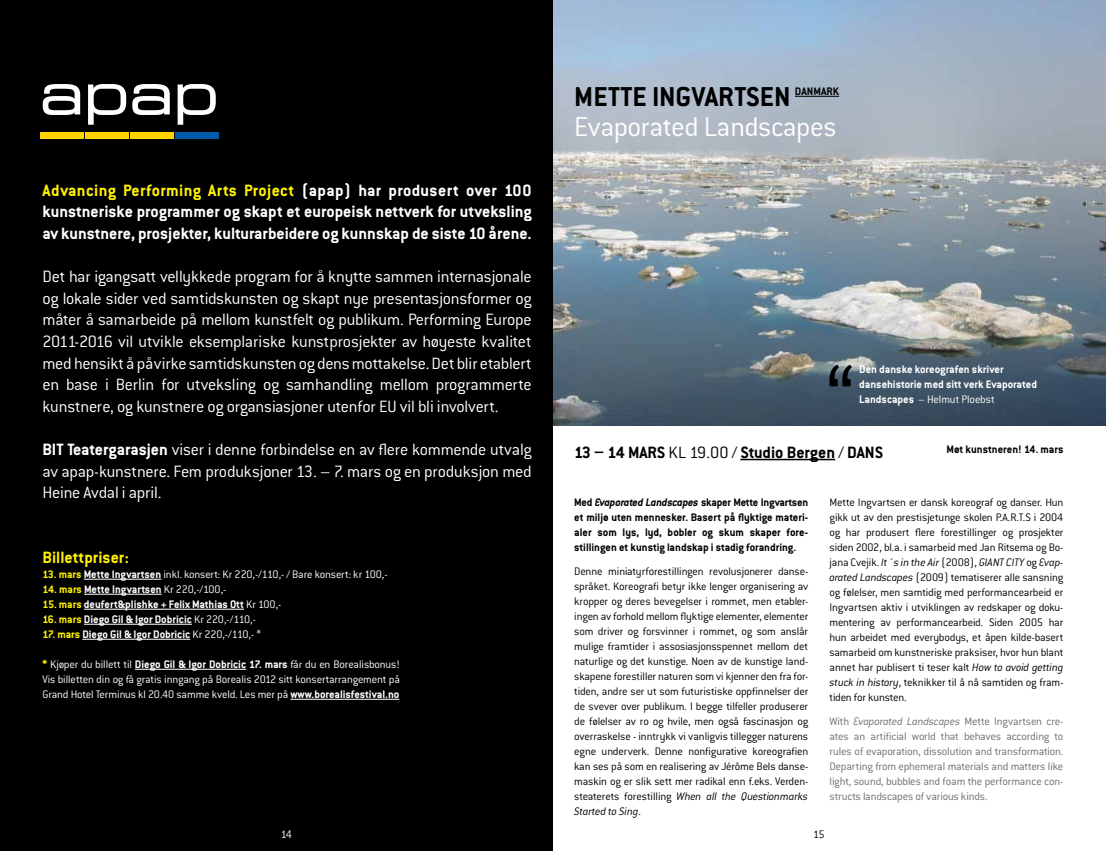
<style>
.page{position:relative;width:1106px;height:851px;background:#fff}
.page>*{position:absolute;margin:0;border:0;box-sizing:border-box;transform-origin:0 0}
.t1{font:300 30px "Conduit ITC Pro";letter-spacing:-.015em;color:#fff}
.t2{font:700 30px "Conduit ITC Pro";color:#000}
.t3{font:300 18px/21.6px "Conduit ITC Pro";letter-spacing:-.015em;color:#fff;text-align:justify}
.t4{font:700 18px/21.6px "Conduit ITC Pro";color:#fff;text-align:justify}
.t5{font:700 18px "Conduit ITC Pro";color:#000}
.t6{font:700 18px "Conduit ITC Pro";color:#fff200}
.t7{font:300 12px/15px "Conduit ITC Pro";letter-spacing:-.015em;color:#000;text-align:justify}
.t8{font:300 12px/15px "Conduit ITC Pro";letter-spacing:-.015em;color:#fff;text-align:justify}
.t9{font:300 12px/15px "Conduit ITC Pro";letter-spacing:-.015em;color:#6d6e71;text-align:justify}
.t10{font:700 12px/15px "Conduit ITC Pro";color:#fff}
.t11{font:700 12px/15px "Conduit ITC Pro";color:#000;text-align:justify}
.t12{font:italic 300 12px/15px "Conduit ITC Std";letter-spacing:-.01em;color:#000}
.s1{color:#fff200}
.s2{font-weight:700}
.s3{font-weight:700;color:#fff200}
.s4{font-weight:300}
.s5{font-family:"Conduit ITC Std";font-style:italic}
.s6{font-family:"Conduit ITC Pro";font-style:normal}
</style>
<div class="page">
<div style="left:0;top:0;width:553px;height:850px;background:#000"></div>
<img style="left:553px;top:0;width:553px;height:425px">
<hr style="left:795px;top:96px;width:44px;height:1px;background:#000">
<svg style="left:829px;top:365px;width:22px;height:21px"></svg>
<hr style="left:740px;top:458px;width:95px;height:2px;background:#000">
<svg style="left:43px;top:84px;width:37px;height:31px"></svg>
<svg style="left:88px;top:84px;width:38px;height:41px"></svg>
<svg style="left:132px;top:84px;width:38px;height:31px"></svg>
<svg style="left:178px;top:84px;width:38px;height:41px"></svg>
<div style="left:40px;top:132px;width:44px;height:7px;background:#ffd400"></div>
<div style="left:85px;top:132px;width:44px;height:7px;background:#ffd400"></div>
<div style="left:130px;top:132px;width:44px;height:7px;background:#ffd400"></div>
<div style="left:175px;top:132px;width:43px;height:7px;background:#005baa"></div>
<hr style="left:84px;top:578px;width:77px;height:1px;background:#fff">
<hr style="left:84px;top:593px;width:78px;height:1px;background:#fff">
<hr style="left:84px;top:608px;width:160px;height:1px;background:#fff">
<hr style="left:84px;top:623px;width:108px;height:1px;background:#fff">
<hr style="left:82px;top:638px;width:108px;height:1px;background:#fff">
<hr style="left:135px;top:668px;width:111px;height:1px;background:#fff">
<hr style="left:290px;top:698px;width:109px;height:1px;background:#fff">
<h2 class="t4" style="left:43px;top:179px;width:491px"><span class="s1">Advancing Performing Arts Project</span> (apap) har produsert over 100 kunstneriske programmer og skapt et europeisk nettverk for utveksling av kunstnere, prosjekter, kulturarbeidere og kunnskap de siste 10 årene.</h2>
<p class="t3" style="left:43px;top:266px;width:491px">Det har igangsatt vellykkede program for å knytte sammen internasjonale og lokale sider ved samtidskunsten og skapt nye presentasjonsformer og måter å samarbeide på mellom kunstfelt og publikum. Performing Europe 2011-2016 vil utvikle eksemplariske kunstprosjekter av høyeste kvalitet med hensikt å påvirke samtidskunsten og dens mottakelse. Det blir etablert en base i Berlin for utveksling og samhandling mellom programmerte kunstnere, og kunstnere og organsiasjoner utenfor EU vil bli involvert.</p>
<h2 class="t3" style="left:43px;top:438px;width:490px"><span class="s2">BIT Teatergarasjen</span> viser i denne forbindelse en av flere kommende utvalg av apap-kunstnere. Fem produksjoner 13. – 7. mars og en produksjon med Heine Avdal i april.</h2>
<h2 class="t6" style="left:43px;top:546px;width:88px">Billettpriser:</h2>
<p class="t8" style="left:43px;top:566px;width:346px"><span class="s3">13. mars</span> <span class="s2">Mette Ingvartsen</span> inkl. konsert: Kr 220,-/110,- / Bare konsert: kr 100,-</p>
<p class="t10" style="left:43px;top:581px;width:185px"><span class="s1">14. mars</span> Mette Ingvartsen <span class="s4">Kr 220,-/100,-</span></p>
<p class="t10" style="left:43px;top:596px;width:240px"><span class="s1">15. mars</span> deufert&amp;plishke + Felix Mathias Ott <span class="s4">Kr 100,-</span></p>
<p class="t10" style="left:43px;top:611px;width:215px"><span class="s1">16. mars</span> Diego Gil &amp; Igor Dobricic <span class="s4">Kr 220,-/110,-</span></p>
<p class="t10" style="left:43px;top:626px;width:220px"><span class="s1">17. mars</span> Diego Gil &amp; Igor Dobricic <span class="s4">Kr 220,-/110,- *</span></p>
<p class="t8" style="left:43px;top:656px;width:359px"><span class="s3">*</span> Kjøper du billett til <span class="s2">Diego Gil &amp; Igor Dobricic 17. mars</span> får du en Borealisbonus!<br>Vis billetten din og få gratis inngang på Borealis 2012 sitt konsertarrangement på Grand Hotel Terminus kl 20.40 samme kveld. Les mer på <span class="s2">www.borealisfestival.no</span></p>
<h1 class="t2" style="left:574px;top:79px;width:218px">METTE INGVARTSEN</h1>
<p class="t11" style="left:795px;top:84px;width:46px">DANMARK</p>
<h1 class="t1" style="left:574px;top:110px;width:264px">Evaporated Landscapes</h1>
<p class="t10" style="left:859px;top:362px;width:179px">Den danske koreografen skriver dansehistorie med sitt verk Evaporated<br>Landscapes <span class="s4">– Helmut Ploebst</span></p>
<h2 class="t5" style="left:574px;top:441px;width:64px">13 – 14 mars</h2>
<h2 class="t5" style="left:668px;top:441px;width:216px"><span class="s4">KL 19.00 /</span> Studio Bergen <span class="s4">/</span> DANS</h2>
<p class="t11" style="left:946px;top:442px;width:118px">Møt kunstneren! 14. mars</p>
<p class="t11" style="left:574px;top:495px;width:235px">Med <span class="s5">Evaporated Landscapes</span> skaper Mette Ingvartsen et miljø uten mennesker. Basert på flyktige materi&shy;aler som lys, lyd, bobler og skum skaper fore&shy;stillingen et kunstig landskap i stadig forandring.</p>
<p class="t7" style="left:574px;top:564px;width:235px">Denne miniatyrforestillingen revolusjonerer danse&shy;språket. Koreografi betyr ikke lenger organisering av kropper og deres bevegelser i rommet, men etabler&shy;ingen av forhold mellom flyktige elementer, elementer som driver og forsvinner i rommet, og som anslår mulige framtider i assosiasjonsspennet mellom det naturlige og det kunstige. Noen av de kunstige land&shy;skapene forestiller naturen som vi kjenner den fra for&shy;tiden, andre ser ut som futuristiske oppfinnelser der de svever over publikum. I begge tilfeller produserer de følelser av ro og hvile, men også fascinasjon og overraskelse - inntrykk vi vanligvis tillegger naturens egne underverk. Denne nonfigurative koreografien kan ses på som en realisering av Jérôme Bels danse&shy;maskin og er slik sett mer radikal enn f.eks. Verden-</p>
<p class="t12" style="left:574px;top:788px;width:235px"><span class="s6">steaterets forestilling</span> When all the Questionmarks<br>Started to Sing<span class="s6">.</span></p>
<p class="t7" style="left:829px;top:495px;width:235px">Mette Ingvartsen er dansk koreograf og danser. Hun gikk ut av den prestisjetunge skolen P.A.R.T.S i 2004 og har produsert flere forestillinger og prosjekter siden 2002, bl.a. i samarbeid med Jan Ritsema og Bo-</p>
<p class="t12" style="left:829px;top:554px;width:235px"><span class="s6">jana Cvejik.</span> It´s in the Air <span class="s6">(2008),</span> GIANT CITY <span class="s6">og</span> Evap-</p>
<p class="t7" style="left:829px;top:570px;width:235px"><span class="s5">orated Landscapes</span> (2009) tematiserer alle sansning og følelser, men samtidig med performancearbeid er Ingvartsen aktiv i utviklingen av redskaper og doku&shy;mentering av performancearbeid. Siden 2005 har hun arbeidet med everybodys, et åpen kilde-basert samarbeid om kunstneriske praksiser, hvor hun blant annet har publisert ti teser kalt <span class="s5">How to avoid getting stuck in history</span>, teknikker til å nå samtiden og fram&shy;tiden for kunsten.</p>
<p class="t9" style="left:829px;top:714px;width:235px">With <span class="s5">Evaporated Landscapes</span> Mette Ingvartsen cre&shy;ates an artificial world that behaves according to rules of evaporation, dissolution and transformation.<br>Departing from ephemeral materials and matters like light, sound, bubbles and foam the performance con&shy;structs landscapes of various kinds.</p>
<p class="t8" style="left:281px;top:826px;width:13px">14</p>
<p class="t7" style="left:813px;top:826px;width:13px">15</p>
</div>
